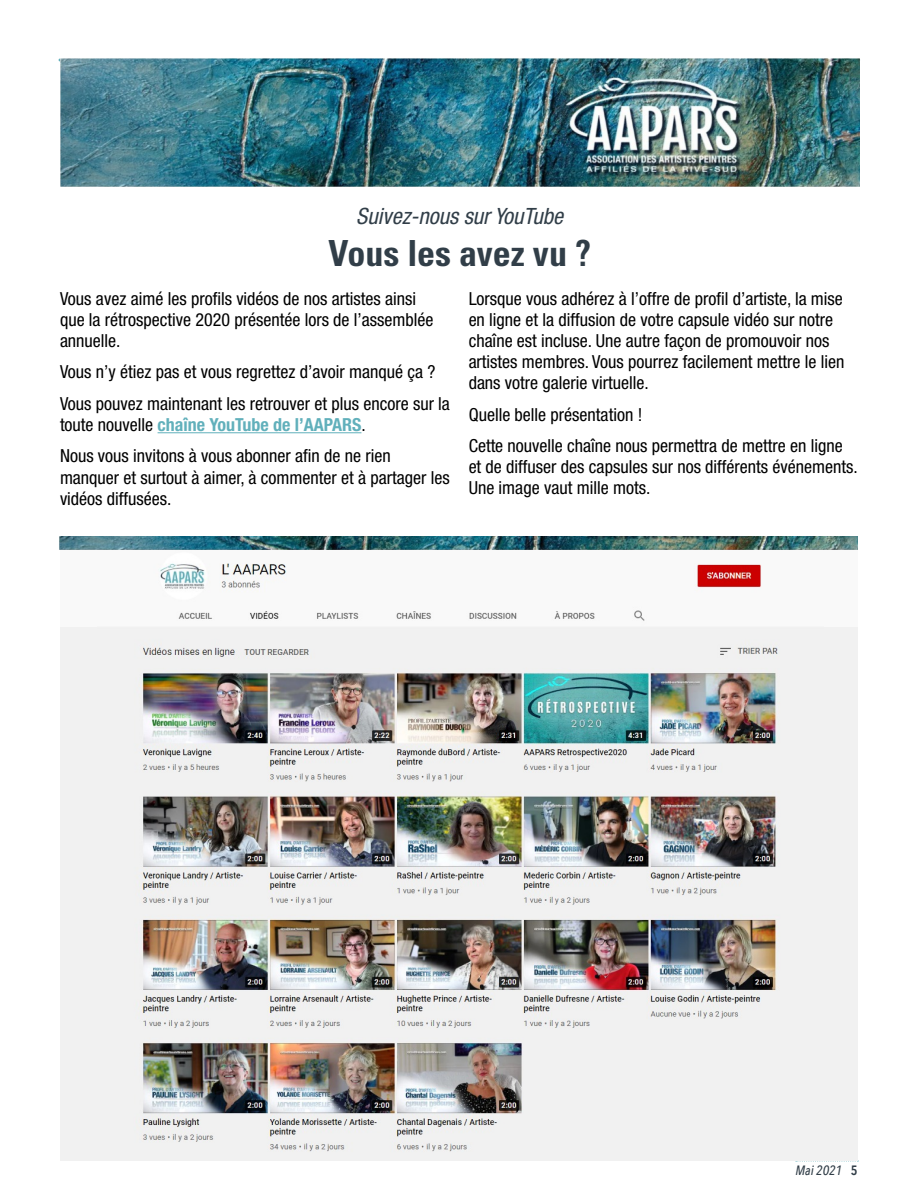
<style>
.page{position:relative;width:918px;height:1188px;background:#fff}
.page>*{position:absolute;margin:0;border:0;box-sizing:border-box;transform-origin:0 0}
.t1{font:700 condensed 36px "Univers";letter-spacing:-.005em;color:#313e48}
.t2{font:italic condensed 22.5px "Helvetica Neue LT Pro";color:#313e48}
.t3{font:condensed 18px/21px "Helvetica Neue LT Pro";color:#000}
.t4{font:italic 500 13.5px "Avenir Next Condensed";color:#313e48}
.s1{font-weight:700;color:#61b0bb}
.s2{font-weight:600;font-style:normal}
</style>
<div class="page">
<svg style="left:796px;top:1161px;width:62px;height:1px"></svg>
<div style="left:60px;top:627px;width:798px;height:534px;background:#f1f1f1"></div>
<div style="left:60px;top:550px;width:798px;height:77px;background:#f9f9f9"></div>
<hr style="left:158px;top:432px;width:203px;height:1px;background:#61b0bb">
<img style="left:142px;top:563px;width:636px;height:589px">
<img style="left:60px;top:58px;width:799px;height:128px">
<img style="left:59px;top:536px;width:799px;height:14px">
<p class="t2" style="left:356px;top:203px;width:208px">Suivez-nous sur YouTube</p>
<h1 class="t1" style="left:329px;top:231px;width:264px">Vous les avez vu ?</h1>
<p class="t3" style="left:60px;top:288px;width:375px">Vous avez aimé les profils vidéos de nos artistes ainsi que la rétrospective 2020 présentée lors de l’assemblée annuelle.</p>
<p class="t3" style="left:60px;top:356px;width:391px;line-height:31.5px">Vous n’y étiez pas et vous regrettez d’avoir manqué ça ?<br>Vous pouvez maintenant les retrouver et plus encore sur la</p>
<p class="t3" style="left:60px;top:409px;width:332px;line-height:31.5px">toute nouvelle <span class="s1">chaîne YouTube de l’AAPARS</span>.<br>Nous vous invitons à vous abonner afin de ne rien</p>
<p class="t3" style="left:60px;top:467px;width:391px">manquer et surtout à aimer, à commenter et à partager les vidéos diffusées.</p>
<p class="t3" style="left:469px;top:288px;width:377px">Lorsque vous adhérez à l’offre de profil d’artiste, la mise en ligne et la diffusion de votre capsule vidéo sur notre chaîne est incluse. Une autre façon de promouvoir nos artistes membres. Vous pourrez facilement mettre le lien dans votre galerie virtuelle.</p>
<p class="t3" style="left:469px;top:398px;width:376px;line-height:31.5px">Quelle belle présentation !<br>Cette nouvelle chaîne nous permettra de mettre en ligne</p>
<p class="t3" style="left:469px;top:456px;width:391px">et de diffuser des capsules sur nos différents événements.<br>Une image vaut mille mots.</p>
<p class="t4" style="left:795px;top:1162px;width:64px">Mai 2021 <span class="s2">5</span></p>
</div>
